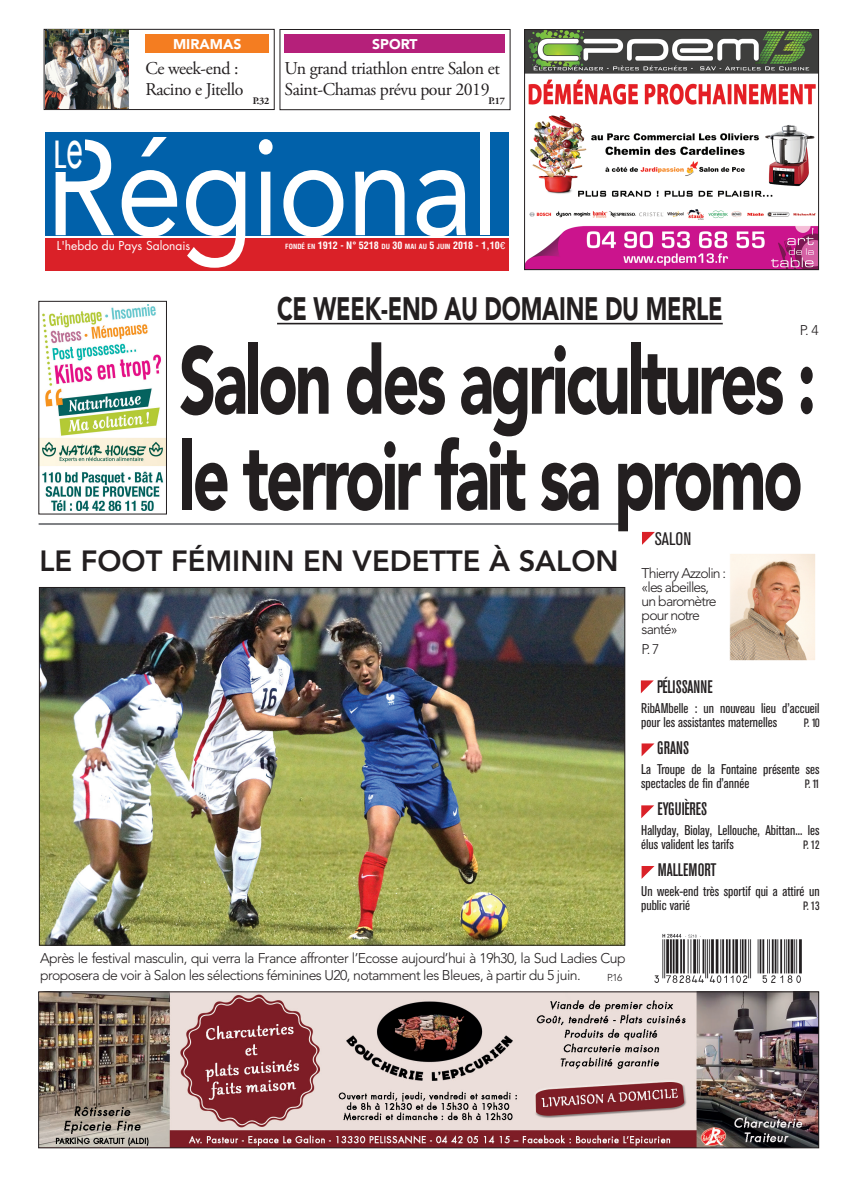
<style>
.page{position:relative;width:851px;height:1177px;background:#fff}
.page>*{position:absolute;margin:0;border:0;box-sizing:border-box;transform-origin:0 0}
.t1{font:135.6px "Avenir";letter-spacing:-.02em;color:#fff;scale:.88 1}
.t2{font:900 94.4px/96px "Avenir";letter-spacing:-.05em;color:#231f20;scale:.69 1}
.t3{font:36.4px "Futura";color:#fff}
.t4{font:900 32.2px "Avenir";letter-spacing:-.01em;color:#231f20;scale:.71 1}
.t5{font:800 29px "Avenir";color:#231f20}
.t6{font:18px/21.6px "Adobe Garamond Pro";letter-spacing:-.025em;color:#231f20}
.t7{font:500 condensed 18px "Akzidenz Grotesk BE";letter-spacing:-.005em;color:#231f20}
.t8{font:condensed 18px "Akzidenz Grotesk BE";letter-spacing:-.005em;color:#231f20}
.t9{font:condensed 14px/14px "Akzidenz Grotesk BE";color:#231f20}
.t10{font:300 14px/17px "Avenir";letter-spacing:-.04em;color:#231f20}
.t11{font:300 14px/14px "Avenir";letter-spacing:-.06em;color:#231f20}
.t12{font:900 14px "Avenir";color:#fff}
.t13{font:12px "Futura";color:#fff}
.t14{font:condensed 12px "Akzidenz Grotesk BE";letter-spacing:-.06em;color:#231f20}
.t15{font:700 condensed 10px "Helvetica";color:#fff}
.t16{font:700 10px "Adobe Garamond Pro";color:#231f20}
.t17{font:300 10px "Avenir";color:#231f20}
.s1{font-size:57.1px}
.s2{font-size:7px}
.s3{font-style:inherit}
.s4{font-family:"Euro Font";font-weight:400;font-stretch:normal}
</style>
<div class="page">
<img style="left:526px;top:31px;width:290px;height:237px">
<div style="left:524px;top:29px;width:294px;height:241px;border:1px solid #231f20"></div>
<img style="left:40px;top:993px;width:777px;height:153px">
<div style="left:38px;top:991px;width:781px;height:157px;border:1px solid #231f20"></div>
<img style="left:41px;top:589px;width:582px;height:354px">
<div style="left:44px;top:29px;width:231px;height:81px;border:1px solid #231f20"></div>
<div style="left:145px;top:34px;width:124px;height:19px;background:#f47d21"></div>
<div style="left:279px;top:29px;width:231px;height:81px;border:1px solid #231f20"></div>
<div style="left:284px;top:34px;width:221px;height:19px;background:#b5207a"></div>
<hr style="left:277px;top:323px;width:445px;height:1px;background:#231f20">
<img style="left:41px;top:305px;width:124px;height:205px">
<div style="left:39px;top:301px;width:128px;height:213px;border:1px solid #231f20"></div>
<hr style="left:39px;top:523px;width:585px;height:2px;background:#808285">
<img style="left:654px;top:933px;width:148px;height:50px">
<div style="left:45px;top:144px;width:463px;height:126px;background:#da2128"></div>
<div style="left:45px;top:132px;width:463px;height:104px;background:#0161aa"></div>
<hr style="left:36px;top:236px;width:477px;height:1px;background:#fff">
<svg style="left:642px;top:532px;width:12px;height:13px"></svg>
<svg style="left:641px;top:743px;width:13px;height:13px"></svg>
<svg style="left:641px;top:805px;width:13px;height:13px"></svg>
<svg style="left:641px;top:866px;width:13px;height:12px"></svg>
<svg style="left:640px;top:680px;width:13px;height:13px"></svg>
<img style="left:45px;top:29px;width:84px;height:80px">
<img style="left:731px;top:555px;width:82px;height:103px">
<div style="left:729px;top:553px;width:86px;height:107px;border:1px solid #fff"></div>
<p class="t12" style="left:173px;top:35px;width:70px">MIRAMAS</p>
<p class="t6" style="left:145px;top:58px;width:99px">Ce week-end :<br>Racino e Jitello</p>
<p class="t16" style="left:253px;top:95px;width:18px">P.32</p>
<p class="t12" style="left:372px;top:36px;width:47px">SPORT</p>
<p class="t6" style="left:284px;top:58px;width:217px">Un grand triathlon entre Salon et<br>Saint-Chamas prévu pour 2019</p>
<p class="t16" style="left:488px;top:95px;width:18px">P.17</p>
<h1 class="t1" style="left:45px;top:109px;width:518px">Régional</h1>
<h3 class="t3" style="left:53px;top:129px;width:32px">L<span class="s1">e</span></h3>
<p class="t13" style="left:57px;top:237px;width:135px">L'hebdo du Pays Salonais</p>
<p class="t15" style="left:285px;top:239px;width:221px"><span class="s2">FONDÉ EN</span> 1912 - N° 5218 <span class="s2">DU</span> 30 <span class="s2">MAI AU</span> 5 <span class="s2">JUIN</span> 2018 - <span class="s3">1,10</span><span class="s4">e</span></p>
<h3 class="t4" style="left:277px;top:290px;width:629px">CE WEEK-END AU DOMAINE DU MERLE</h3>
<p class="t10" style="left:799px;top:321px;width:21px">P. 4</p>
<h2 class="t2" style="left:179px;top:332px;width:924px">Salon des agricultures : le terroir fait sa promo</h2>
<p class="t8" style="left:654px;top:528px;width:38px">SALON</p>
<p class="t11" style="left:641px;top:566px;width:86px">Thierry Azzolin : «les abeilles, un baromètre pour notre santé»</p>
<p class="t10" style="left:641px;top:640px;width:19px">P. 7</p>
<h3 class="t5" style="left:39px;top:544px;width:580px">LE FOOT FÉMININ EN VEDETTE À SALON</h3>
<p class="t7" style="left:657px;top:677px;width:57px">PÉLISSANNE</p>
<p class="t9" style="left:641px;top:701px;width:180px">RibAMbelle : un nouveau lieu d’accueil pour les assistantes maternelles</p>
<p class="t14" style="left:803px;top:716px;width:17px">P. 10</p>
<p class="t7" style="left:657px;top:738px;width:33px">GRANS</p>
<p class="t9" style="left:641px;top:762px;width:180px">La Troupe de la Fontaine présente ses spectacles de fin d’année</p>
<p class="t14" style="left:804px;top:777px;width:16px">P. 11</p>
<p class="t7" style="left:657px;top:799px;width:51px">EYGUIÈRES</p>
<p class="t9" style="left:641px;top:823px;width:180px">Hallyday, Biolay, Lellouche, Abittan... les élus valident les tarifs</p>
<p class="t14" style="left:803px;top:838px;width:18px">P. 12</p>
<p class="t10" style="left:40px;top:949px;width:587px">Après le festival masculin, qui verra la France affronter l’Ecosse aujourd’hui à 19h30, la Sud Ladies Cup proposera de voir à Salon les sélections féminines U20, notamment les Bleues, à partir du 5 juin.</p>
<p class="t17" style="left:607px;top:971px;width:17px">P.16</p>
<p class="t7" style="left:657px;top:860px;width:60px">MALLEMORT</p>
<p class="t9" style="left:641px;top:884px;width:180px">Un week-end très sportif qui a attiré un public varié</p>
<p class="t14" style="left:803px;top:899px;width:18px">P. 13</p>
</div>
